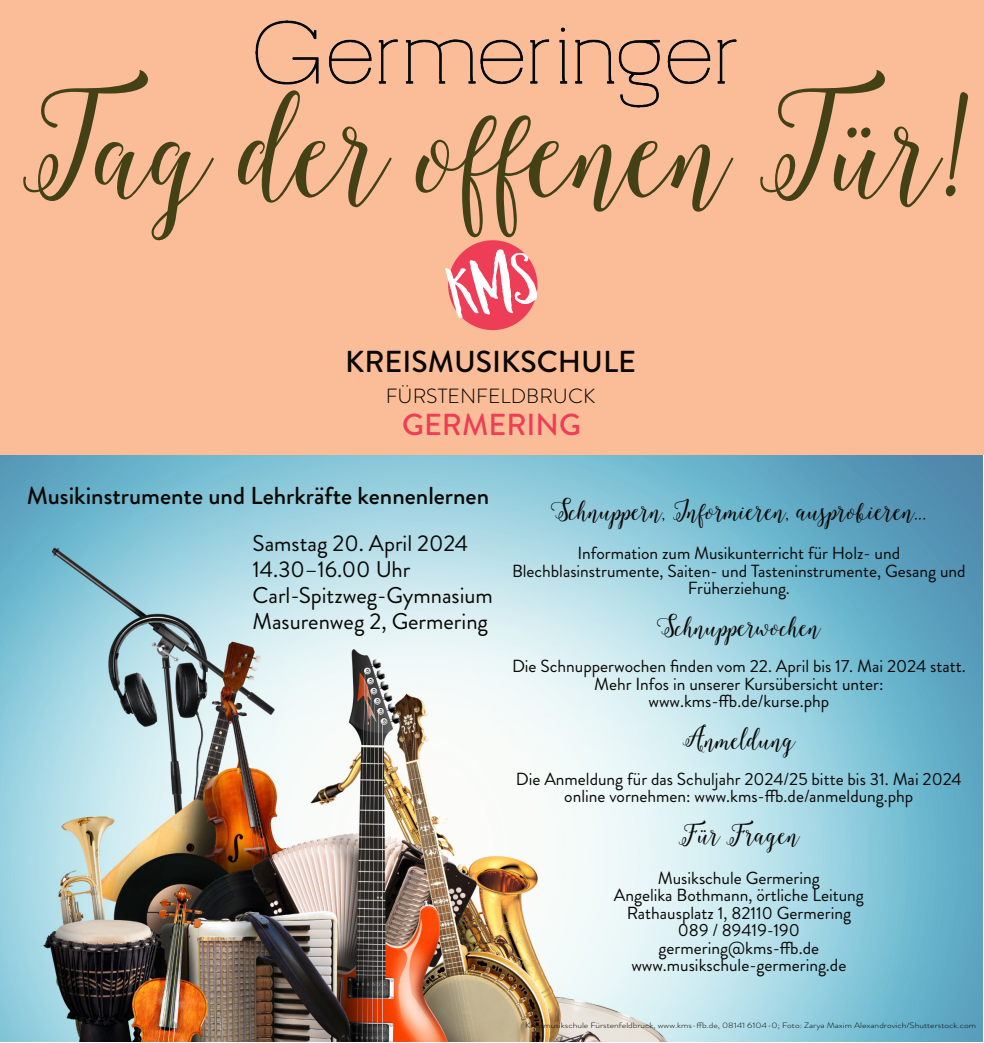
<style>
.page{position:relative;width:984px;height:1043px;background:#fff}
.page>*{position:absolute;margin:0;border:0;box-sizing:border-box;transform-origin:0 0}
.t1{font:209.83px "Octavia Script";color:#444117;scale:.96 1}
.t2{font:42px "Octavia Script";color:#080704}
.t3{font:500 30.28px "Brandon Grotesque";color:#080704}
.t4{font:500 30.28px "Brandon Grotesque";color:#ee3d56}
.t5{font:500 24.5px "Brandon Grotesque";color:#080704}
.t6{font:22.75px/26.2px "Brandon Grotesque";color:#080704}
.t7{font:300 20.47px "Brandon Grotesque";color:#000}
.t8{font:17.5px/17.5px "Brandon Grotesque";color:#080704;text-align:center}
.t9{font:300 7.88px "Brandon Grotesque";color:#080704;scale:1.21 1}
</style>
<div class="page">
<img style="left:0;top:455px;width:982px;height:587px">
<div style="left:0;top:0;width:521px;height:455px;background:#fabd98"></div>
<div style="left:491px;top:0;width:493px;height:455px;background:#fabd98"></div>
<div style="left:448px;top:240px;width:89px;height:90px;background:#ee3d56;border-radius:50%"></div>
<svg style="left:445px;top:249px;width:92px;height:70px"></svg>
<img style="left:255px;top:20px;width:481px;height:87px">
<h1 class="t1" style="left:23px;top:7px;width:990px">Tag der offenen Tür!</h1>
<h3 class="t3" style="left:345px;top:350px;width:292px">KREISMUSIKSCHULE</h3>
<p class="t7" style="left:385px;top:388px;width:211px">FÜRSTENFELDBRUCK</p>
<h3 class="t4" style="left:402px;top:414px;width:180px">GERMERING</h3>
<h3 class="t5" style="left:27px;top:487px;width:463px">Musikinstrumente und Lehrkräfte kennenlernen</h3>
<h3 class="t6" style="left:252px;top:533px;width:242px">Samstag 20. April 2024<br>14.30–16.00 Uhr<br>Carl-Spitzweg-Gymnasium<br>Masurenweg 2, Germering</h3>
<h2 class="t2" style="left:551px;top:482px;width:376px">Schnuppern, Informieren, ausprobieren...</h2>
<p class="t8" style="left:512px;top:547px;width:455px">Information zum Musikunterricht für Holz- und<br>Blechblasinstrumente, Saiten- und Tasteninstrumente, Gesang und<br>Früherziehung.</p>
<h2 class="t2" style="left:657px;top:598px;width:164px">Schnupperwochen</h2>
<p class="t8" style="left:512px;top:660px;width:455px">Die Schnupperwochen finden vom 22. April bis 17. Mai 2024 statt.<br>Mehr Infos in unserer Kursübersicht unter: www.kms-ffb.de/kurse.php</p>
<h2 class="t2" style="left:682px;top:711px;width:114px">Anmeldung</h2>
<p class="t8" style="left:516px;top:773px;width:447px">Die Anmeldung für das Schuljahr 2024/25 bitte bis 31. Mai 2024 online vornehmen: www.kms-ffb.de/anmeldung.php</p>
<h2 class="t2" style="left:678px;top:806px;width:122px">Für Fragen</h2>
<p class="t8" style="left:613px;top:872px;width:252px">Musikschule Germering<br>Angelika Bothmann, örtliche Leitung<br>Rathausplatz 1, 82110 Germering<br>089 / 89419-190 germering@kms-ffb.de www.musikschule-germering.de</p>
<p class="t9" style="left:525px;top:1022px;width:374px">Kreismusikschule Fürstenfeldbruck, www.kms-ffb.de, 08141 6104-0; Foto: Zarya Maxim Alexandrovich/Shutterstock.com</p>
</div>
